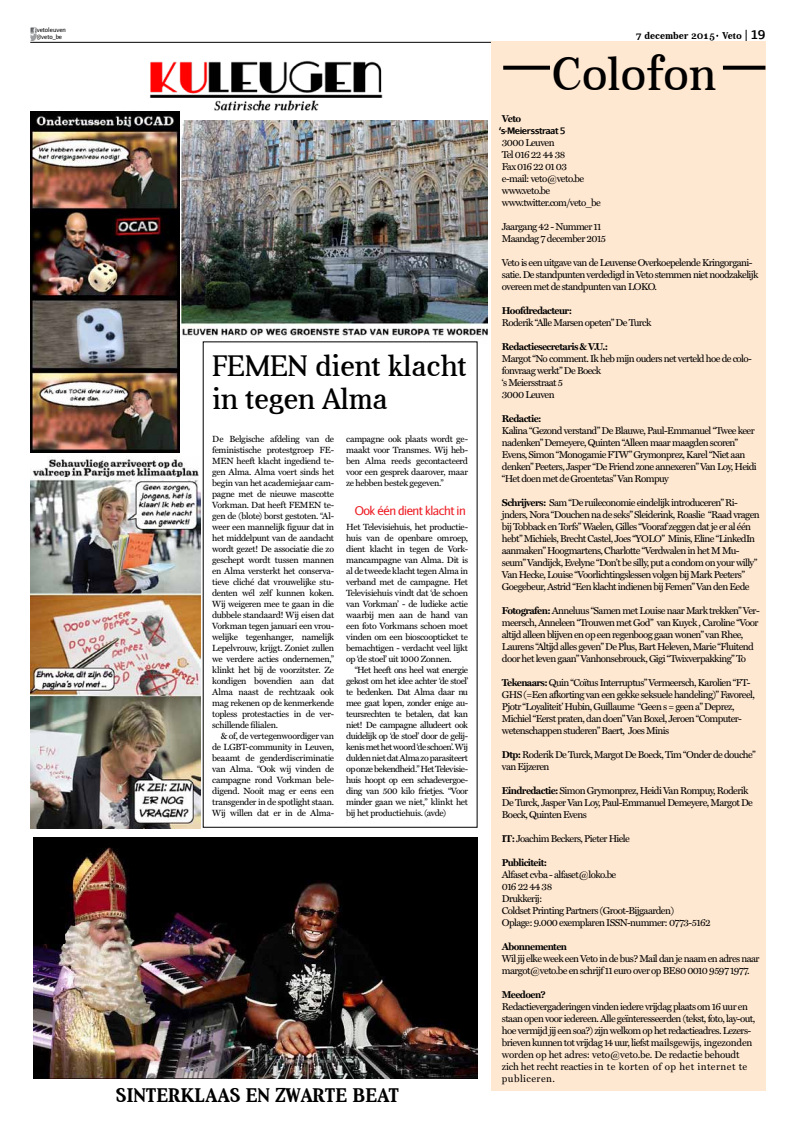
<style>
.page{position:relative;width:808px;height:1134px;background:#fff}
.page>*{position:absolute;margin:0;border:0;box-sizing:border-box;transform-origin:0 0}
.t1{font:47px "Aver";color:#000}
.t2{font:30px/33px "Aver";color:#000}
.t3{font:700 20px "Aver";color:#000}
.t4{font:12px "Aurulent Sans";letter-spacing:-.04em;color:#ed1d24}
.t5{font:700 12px "Aurulent Sans";color:#000}
.t6{font:10px/12px "Miller Text";letter-spacing:-.06em;color:#000}
.t7{font:700 10px "Miller Text";letter-spacing:-.06em;color:#000}
.t8{font:700 10px "Aver";color:#000}
.t9{font:9px/11px "Miller Text";letter-spacing:-.035em;color:#000;text-align:justify}
.t10{font:700 9px "Aurulent Sans";letter-spacing:-.065em;color:#000}
.t11{font:6px/7.2px "Aurulent Sans";color:#000}
.s1{font-weight:700}
</style>
<div class="page">
<svg style="left:30px;top:28px;width:7px;height:12px"></svg>
<hr style="left:30px;top:42px;width:735px;height:1px;background:#000">
<div style="left:490px;top:41px;width:275px;height:1050px;background:#ffe8d1"></div>
<img style="left:35px;top:60px;width:453px;height:62px">
<svg style="left:503px;top:66px;width:47px;height:4px"></svg>
<svg style="left:723px;top:66px;width:42px;height:4px"></svg>
<img style="left:31px;top:112px;width:148px;height:341px">
<img style="left:34px;top:838px;width:444px;height:241px">
<img style="left:181px;top:121px;width:306px;height:223px">
<img style="left:31px;top:458px;width:169px;height:370px">
<p class="t11" style="left:37px;top:26px;width:31px">vetoleuven @veto_be</p>
<p class="t8" style="left:636px;top:30px;width:108px">7 december 2015 Veto</p>
<h1 class="t1" style="left:552px;top:48px;width:166px">Colofon</h1>
<p class="t7" style="left:502px;top:112px;width:21px">Veto</p>
<p class="t10" style="left:499px;top:124px;width:68px">‘s-Meiersstraat 5</p>
<p class="t6" style="left:502px;top:137px;width:100px">3000 Leuven<br>Tel 016 22 44 38<br>Fax 016 22 01 03<br>e-mail: veto@veto.be www.veto.be www.twitter.com/veto_be</p>
<p class="t6" style="left:502px;top:221px;width:106px">Jaargang 42 - Nummer 11<br>Maandag 7 december 2015</p>
<p class="t6" style="left:502px;top:257px;width:258px">Veto is een uitgave van de Leuvense Overkoepelende Kringorgani&shy;satie. De standpunten verdedigd in Veto stemmen niet noodzakelijk overeen met de standpunten van LOKO.</p>
<p class="t7" style="left:502px;top:305px;width:72px">Hoofdredacteur:</p>
<p class="t6" style="left:502px;top:317px;width:151px">Roderik “Alle Marsen opeten” De Turck</p>
<p class="t7" style="left:502px;top:341px;width:108px">Redactiesecretaris &amp; V.U.:</p>
<p class="t6" style="left:502px;top:353px;width:252px">Margot “No comment. Ik heb mijn ouders net verteld hoe de colo&shy;fonvraag werkt” De Boeck<br>‘s Meiersstraat 5<br>3000 Leuven</p>
<p class="t7" style="left:502px;top:413px;width:41px">Redactie:</p>
<p class="t6" style="left:502px;top:425px;width:256px">Kalina “Gezond verstand” De Blauwe, Paul-Emmanuel “Twee keer nadenken” Demeyere, Quinten “Alleen maar maagden scoren” Evens, Simon “Monogamie FTW” Grymonprez, Karel “Niet aan denken” Peeters, Jasper “De Friend zone annexeren” Van Loy, Heidi “Het doen met de Groentetas” Van Rompuy</p>
<p class="t6" style="left:502px;top:497px;width:259px"><span class="s1">Schrijvers:</span> Sam “De ruileconomie eindelijk introduceren” Ri&shy;jnders, Nora “Douchen na de seks” Sleiderink, Roaslie “Raad vragen bij Tobback en Torfs” Waelen, Gilles “Vooraf zeggen dat je er al één hebt” Michiels, Brecht Castel, Joes “YOLO” Minis, Eline “LinkedIn aanmaken” Hoogmartens, Charlotte “Verdwalen in het M Mu&shy;seum” Vandijck, Evelyne “Don’t be silly, put a condom on your willy” Van Hecke, Louise “Voorlichtingslessen volgen bij Mark Peeters” Goegebeur, Astrid “Een klacht indienen bij Femen” Van den Eede</p>
<p class="t6" style="left:502px;top:605px;width:259px"><span class="s1">Fotografen:</span> Anneluus “Samen met Louise naar Mark trekken” Ver&shy;meersch, Anneleen “Trouwen met God” van Kuyck , Caroline “Voor altijd alleen blijven en op een regenboog gaan wonen” van Rhee, Laurens “Altijd alles geven” De Plus, Bart Heleven, Marie “Fluitend door het leven gaan” Vanhonsebrouck, Gigi “Twixverpakking” To</p>
<p class="t6" style="left:502px;top:677px;width:254px"><span class="s1">Tekenaars:</span> Quin “Coïtus Interruptus” Vermeersch, Karolien “FT-GHS (=Een afkorting van een gekke seksuele handeling)” Favoreel, Pjotr “Loyaliteit’ Hubin, Guillaume “Geen s = geen a” Deprez, Michiel “Eerst praten, dan doen” Van Boxel, Jeroen “Computer&shy;wetenschappen studeren” Baert, Joes Minis</p>
<p class="t6" style="left:502px;top:749px;width:255px"><span class="s1">Dtp:</span> Roderik De Turck, Margot De Boeck, Tim “Onder de douche” van Eijzeren</p>
<p class="t6" style="left:502px;top:785px;width:253px"><span class="s1">Eindredactie:</span> Simon Grymonprez, Heidi Van Rompuy, Roderik<br>De Turck, Jasper Van Loy, Paul-Emmanuel Demeyere, Margot De<br>Boeck, Quinten Evens</p>
<p class="t6" style="left:502px;top:833px;width:130px"><span class="s1">IT:</span> Joachim Beckers, Pieter Hiele</p>
<p class="t7" style="left:502px;top:857px;width:47px">Publiciteit:</p>
<p class="t6" style="left:502px;top:869px;width:210px">Alfaset cvba - alfaset@loko.be<br>016 22 44 38<br>Drukkerij:<br>Coldset Printing Partners (Groot-Bijgaarden)<br>Oplage: 9.000 exemplaren ISSN-nummer: 0773-5162</p>
<p class="t7" style="left:502px;top:941px;width:67px">Abonnementen</p>
<p class="t6" style="left:502px;top:953px;width:259px">Wil jij elke week een Veto in de bus? Mail dan je naam en adres naar margot@veto.be en schrijf 11 euro over op BE80 0010 9597 1977.</p>
<p class="t7" style="left:502px;top:989px;width:46px">Meedoen?</p>
<p class="t6" style="left:502px;top:1001px;width:255px">Redactievergaderingen vinden iedere vrijdag plaats om 16 uur en staan open voor iedereen. Alle geïnteresseerden (tekst, foto, lay-out, hoe vermijd jij een soa?) zijn welkom op het redactieadres. Lezers&shy;brieven kunnen tot vrijdag 14 uur, liefst mailsgewijs, ingezonden worden op het adres: veto@veto.be. De redactie behoudt zich het recht reacties in te korten of op het internet te publiceren.</p>
<p class="t5" style="left:750px;top:26px;width:17px">19</p>
<h2 class="t2" style="left:212px;top:349px;width:256px">FEMEN dient klacht in tegen Alma</h2>
<p class="t9" style="left:212px;top:433px;width:123px">De Belgische afdeling van de feministische protestgroep FE-MEN heeft klacht ingediend te&shy;gen Alma. Alma voert sinds het begin van het academiejaar cam&shy;pagne met de nieuwe mascotte Vorkman. Dat heeft FEMEN te&shy;gen de (blote) borst gestoten. “Al&shy;weer een mannelijk figuur dat in het middelpunt van de aandacht wordt gezet! De associatie die zo geschept wordt tussen mannen en Alma versterkt het conserva&shy;tieve cliché dat vrouwelijke stu&shy;denten wél zelf kunnen koken.<br>Wij weigeren mee te gaan in die dubbele standaard! Wij eisen dat Vorkman tegen januari een vrou&shy;welijke tegenhanger, namelijk Lepelvrouw, krijgt. Zoniet zullen we verdere acties ondernemen,” klinkt het bij de voorzitster. Ze kondigen bovendien aan dat Alma naast de rechtzaak ook mag rekenen op de kenmerkende topless protestacties in de ver&shy;schillende filialen.</p>
<p class="t9" style="left:212px;top:730px;width:123px;text-indent:9px">&amp; of, de vertegenwoordiger van de LGBT-community in Leuven, beaamt de genderdiscriminatie van Alma. “Ook wij vinden de campagne rond Vorkman bele&shy;digend. Nooit mag er eens een transgender in de spotlight staan.<br>Wij willen dat er in de Alma-</p>
<p class="t9" style="left:346px;top:433px;width:123px">campagne ook plaats wordt ge&shy;maakt voor Transmes. Wij heb&shy;ben Alma reeds gecontacteerd voor een gesprek daarover, maar ze hebben bestek gegeven.”</p>
<p class="t4" style="left:355px;top:503px;width:113px">Ook één dient klacht in</p>
<p class="t9" style="left:346px;top:521px;width:123px">Het Televisiehuis, het productie&shy;huis van de openbare omroep, dient klacht in tegen de Vork&shy;mancampagne van Alma. Dit is al de tweede klacht tegen Alma in verband met de campagne. Het Televisiehuis vindt dat ‘de schoen van Vorkman’ - de ludieke actie waarbij men aan de hand van een foto Vorkmans schoen moet vinden om een bioscoopticket te bemachtigen - verdacht veel lijkt op ‘de stoel’ uit 1000 Zonnen.</p>
<p class="t9" style="left:346px;top:664px;width:123px;text-indent:9px">“Het heeft ons heel wat energie gekost om het idee achter ‘de stoel’ te bedenken. Dat Alma daar nu mee gaat lopen, zonder enige au&shy;teursrechten te betalen, dat kan niet! De campagne alludeert ook duidelijk op ‘de stoel’ door de gelij&shy;kenis met het woord ‘de schoen’. Wij dulden niet dat Alma zo parasiteert op onze bekendheid.” Het Televisie&shy;huis hoopt op een schadevergoe&shy;ding van 500 kilo frietjes. “Voor minder gaan we niet,” klinkt het bij het productiehuis. (avde)</p>
<h3 class="t3" style="left:116px;top:1084px;width:12px">SINTER</h3>
<h3 class="t3" style="left:180px;top:1084px;width:26px">KLAAS</h3>
<h3 class="t3" style="left:246px;top:1084px;width:43px">EN ZWARTE</h3>
<h3 class="t3" style="left:352px;top:1084px;width:26px">BEAT</h3>
</div>
